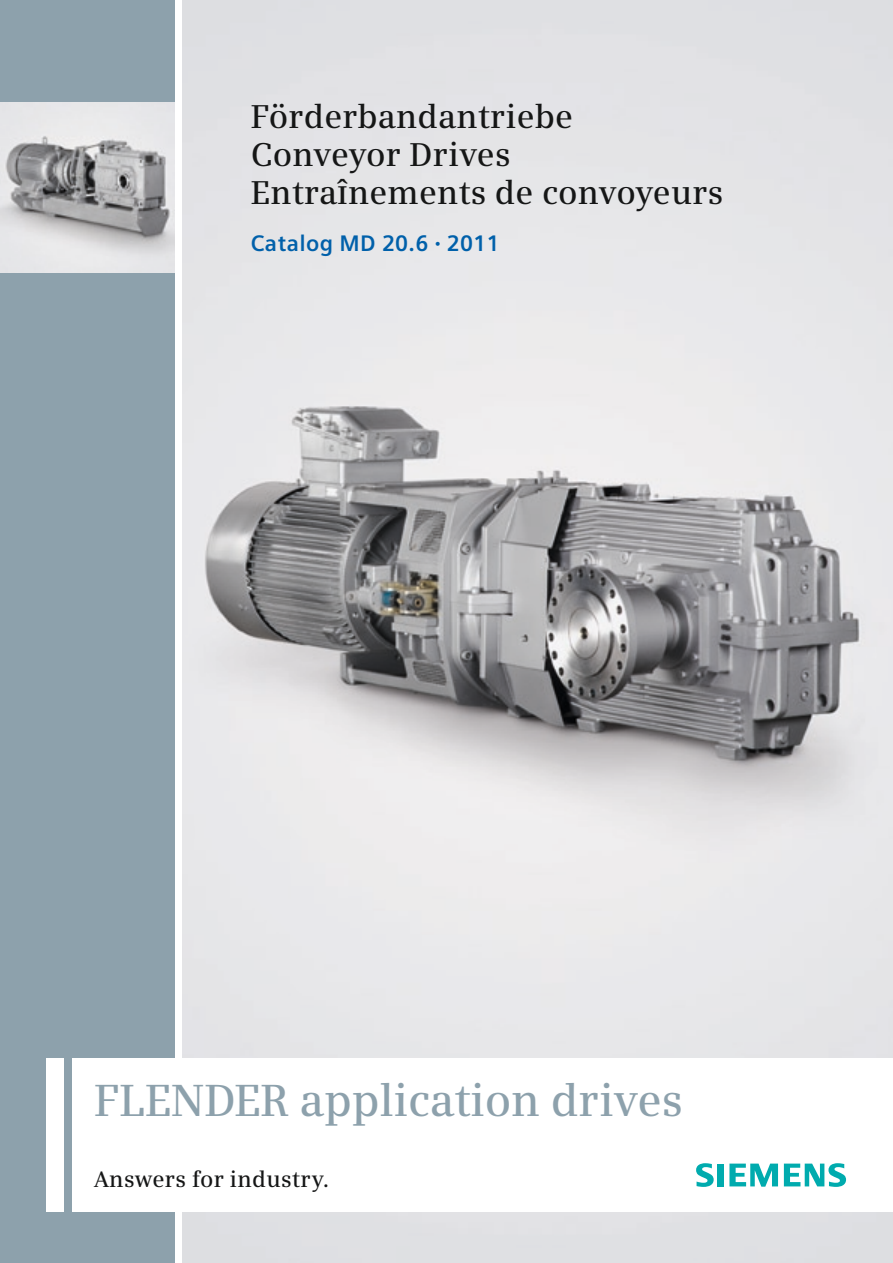
<style>
.page{position:relative;width:893px;height:1263px;background:#fff}
.page>*{position:absolute;margin:0;border:0;box-sizing:border-box;transform-origin:0 0}
.t1{font:600 45px "Siemens Serif";letter-spacing:-.005em;color:#8da1ac}
.t2{font:600 33px/38.2px "Siemens Serif";letter-spacing:.005em;color:#151616}
.t3{font:600 22.5px "Siemens Serif";letter-spacing:.01em;color:#151616}
.t4{font:700 22.5px "Siemens Sans";letter-spacing:.015em;color:#0060aa}
.s1{font-size:12px}
</style>
<div class="page">
<div style="left:0;top:0;width:174px;height:1263px;background:#8da1ac"></div>
<img style="left:183px;top:0;width:710px;height:1263px">
<img style="left:0;top:102px;width:174px;height:170px">
<div style="left:72px;top:1059px;width:821px;height:153px;background:#fff"></div>
<div style="left:47px;top:1059px;width:17px;height:153px;background:#fff"></div>
<svg style="left:696px;top:1163px;width:18px;height:24px"></svg>
<div style="left:717px;top:1163px;width:7px;height:23px;background:#00abae"></div>
<svg style="left:729px;top:1163px;width:49px;height:24px"></svg>
<svg style="left:784px;top:1163px;width:62px;height:24px"></svg>
<p class="t2" style="left:251px;top:97px;width:474px">Förderbandantriebe<br>Conveyor Drives<br>EntraÎnements de convoyeurs</p>
<p class="t4" style="left:251px;top:230px;width:250px">Catalog MD 20.6 <span class="s1">•</span> 2011</p>
<h1 class="t1" style="left:94px;top:1073px;width:590px">FLENDER application drives</h1>
<p class="t3" style="left:94px;top:1166px;width:236px">Answers for industry.</p>
</div>
